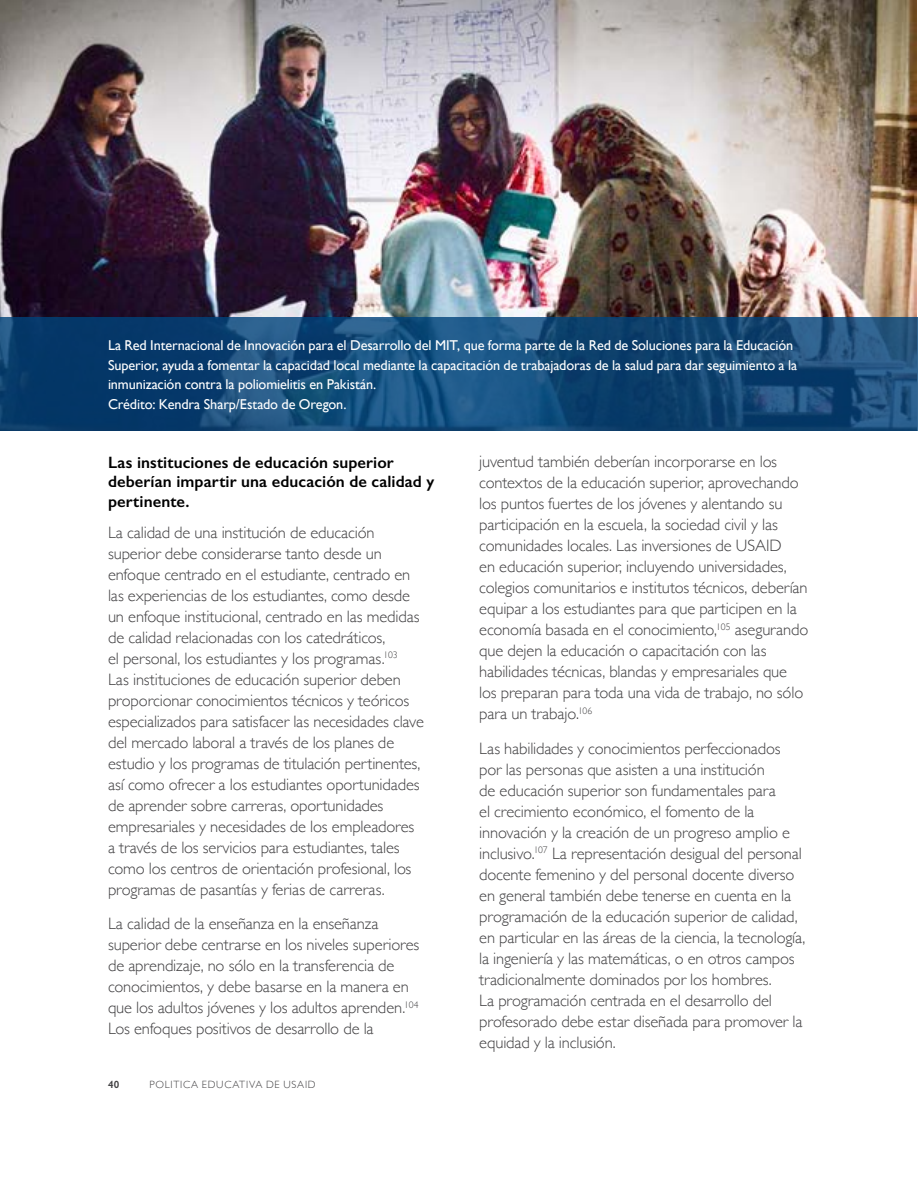
<style>
.page{position:relative;width:918px;height:1188px;background:#fff}
.page>*{position:absolute;margin:0;border:0;box-sizing:border-box;transform-origin:0 0}
.t1{font:300 16.5px/21px "Gill Sans";letter-spacing:-.01em;color:#414042}
.t2{font:600 16.5px/19.5px "Gill Sans";letter-spacing:.005em;color:#000}
.t3{font:14.25px/19.5px "Gill Sans";letter-spacing:-.01em;color:#fff}
.t4{font:300 10.5px "Gill Sans";letter-spacing:.07em;color:#414042}
.t5{font:600 10.5px "Gill Sans";color:#414042}
</style>
<div class="page">
<img style="left:0;top:0;width:917px;height:317px">
<svg style="left:0;top:317px;width:918px;height:114px;background:#134776"></svg>
<p class="t3" style="left:108px;top:336px;width:691px">La Red Internacional de Innovación para el Desarrollo del MIT, que forma parte de la Red de Soluciones para la Educación Superior, ayuda a fomentar la capacidad local mediante la capacitación de trabajadoras de la salud para dar seguimiento a la inmunización contra la poliomielitis en Pakistán.<br>Crédito: Kendra Sharp/Estado de Oregon.</p>
<h3 class="t2" style="left:108px;top:452px;width:328px">Las instituciones de educación superior deberían impartir una educación de calidad y pertinente.</h3>
<p class="t1" style="left:108px;top:521px;width:317px">La calidad de una institución de educación superior debe considerarse tanto desde un enfoque centrado en el estudiante, centrado en las experiencias de los estudiantes, como desde un enfoque institucional, centrado en las medidas de calidad relacionadas con los catedráticos,<br>el personal, los estudiantes y los programas.<sup>103<br></sup>Las instituciones de educación superior deben proporcionar conocimientos técnicos y teóricos especializados para satisfacer las necesidades clave del mercado laboral a través de los planes de estudio y los programas de titulación pertinentes, así como ofrecer a los estudiantes oportunidades de aprender sobre carreras, oportunidades empresariales y necesidades de los empleadores a través de los servicios para estudiantes, tales como los centros de orientación profesional, los programas de pasantías y ferias de carreras.</p>
<p class="t1" style="left:108px;top:913px;width:313px">La calidad de la enseñanza en la enseñanza superior debe centrarse en los niveles superiores de aprendizaje, no sólo en la transferencia de conocimientos, y debe basarse en la manera en que los adultos jóvenes y los adultos aprenden.<sup>104<br></sup>Los enfoques positivos de desarrollo de la</p>
<p class="t5" style="left:108px;top:1078px;width:13px">40</p>
<p class="t4" style="left:149px;top:1076px;width:168px">POLITICA EDUCATIVA DE USAID</p>
<p class="t1" style="left:479px;top:450px;width:331px">juventud también deberían incorporarse en los contextos de la educación superior, aprovechando los puntos fuertes de los jóvenes y alentando su participación en la escuela, la sociedad civil y las comunidades locales. Las inversiones de USAID<br>en educación superior, incluyendo universidades, colegios comunitarios e institutos técnicos, deberían equipar a los estudiantes para que participen en la economía basada en el conocimiento,<sup>105</sup> asegurando que dejen la educación o capacitación con las habilidades técnicas, blandas y empresariales que los preparan para toda una vida de trabajo, no sólo para un trabajo.<sup>106</sup></p>
<p class="t1" style="left:479px;top:737px;width:328px">Las habilidades y conocimientos perfeccionados por las personas que asisten a una institución<br>de educación superior son fundamentales para<br>el crecimiento económico, el fomento de la innovación y la creación de un progreso amplio e inclusivo.<sup>107</sup> La representación desigual del personal docente femenino y del personal docente diverso en general también debe tenerse en cuenta en la programación de la educación superior de calidad, en particular en las áreas de la ciencia, la tecnología, la ingeniería y las matemáticas, o en otros campos tradicionalmente dominados por los hombres.<br>La programación centrada en el desarrollo del profesorado debe estar diseñada para promover la equidad y la inclusión.</p>
</div>
